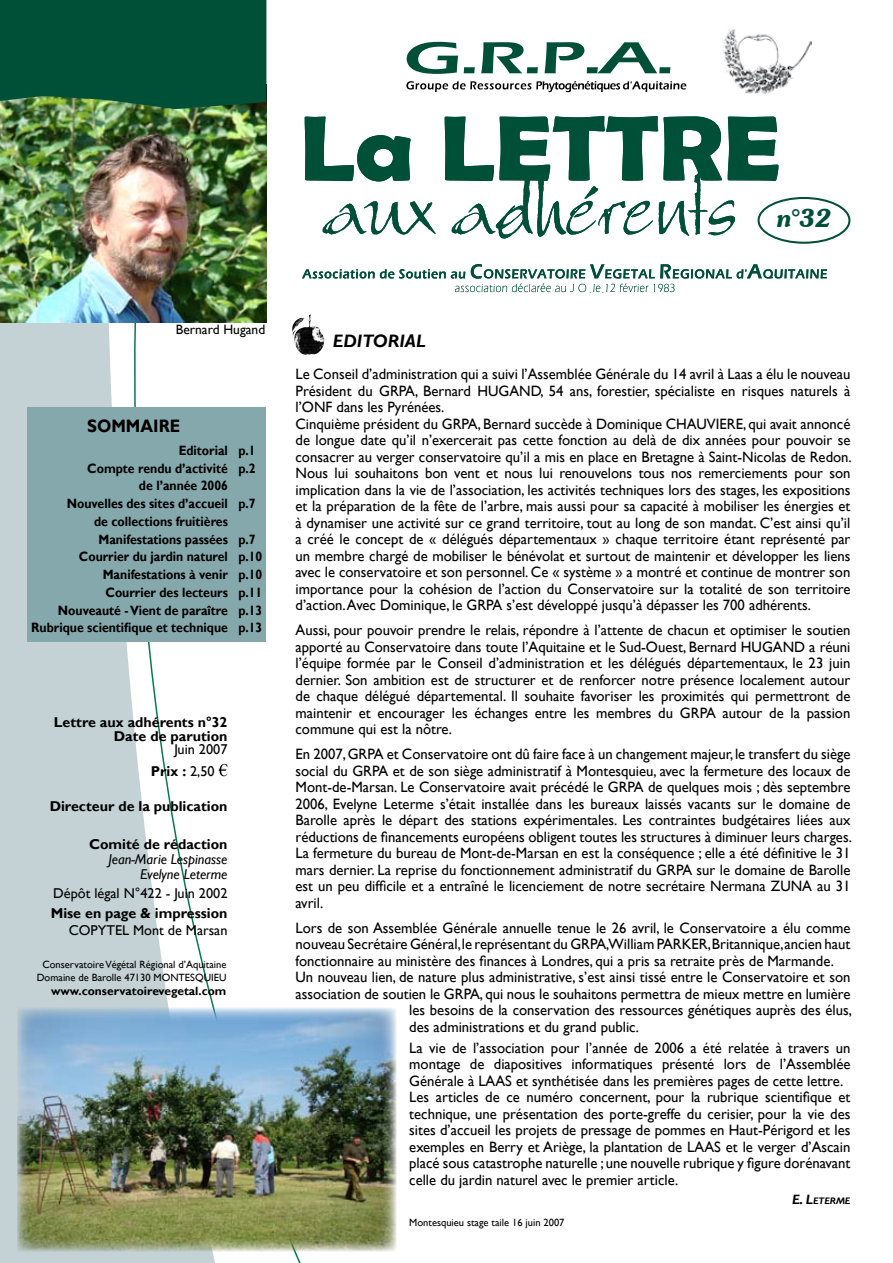
<style>
.page{position:relative;width:893px;height:1263px;background:#fff}
.page>*{position:absolute;margin:0;border:0;box-sizing:border-box;transform-origin:0 0}
.t1{font:italic 600 25.05px "Souvenir IT Cby BT";color:#005038}
.t2{font:italic 700 18px "Gill Sans";color:#000}
.t3{font:700 18px "Gill Sans";color:#000;scale:.91 1}
.t4{font:15px/16.5px "Gill Sans";color:#000}
.t5{font:700 14.25px/13.5px "Gill Sans";color:#000;text-align:right}
.t6{font:14.25px/21.6px "Gill Sans";color:#000}
.t7{font:italic 14.25px/15px "Gill Sans";color:#000;text-align:right}
.t8{font:700 13.5px/17.7px "Gill Sans";color:#000;scale:.91 1}
.t9{font:13.5px "Gill Sans";color:#000}
.t10{font:700 12px "Gill Sans";color:#000}
.t11{font:10.5px/12.6px "Gill Sans";color:#000;text-align:center}
.t12{font:italic 700 9.45px "Gill Sans";color:#000}
.s1{font-weight:700}
.s2{font-size:13.5px}
</style>
<div class="page">
<svg style="left:0;top:322px;width:220px;height:941px;fill:#c4d2d5"></svg>
<img style="left:0;top:109px;width:266px;height:213px">
<svg style="left:305px;top:117px;width:106px;height:64px"></svg>
<svg style="left:323px;top:201px;width:113px;height:34px"></svg>
<svg style="left:445px;top:116px;width:333px;height:123px"></svg>
<img style="left:722px;top:27px;width:89px;height:67px">
<svg style="left:302px;top:264px;width:525px;height:29px"></svg>
<svg style="left:406px;top:81px;width:280px;height:11px"></svg>
<svg style="left:407px;top:42px;width:51px;height:32px"></svg>
<svg style="left:464px;top:67px;width:11px;height:6px"></svg>
<svg style="left:481px;top:42px;width:57px;height:31px"></svg>
<svg style="left:544px;top:42px;width:126px;height:31px"></svg>
<img style="left:294px;top:322px;width:30px;height:33px">
<div style="left:27px;top:407px;width:239px;height:234px;background:#84a8ac"></div>
<div style="left:757px;top:197px;width:93px;height:47px;border:2px solid #005038;border-radius:50%"></div>
<div style="left:0;top:0;width:266px;height:109px;background:#005038"></div>
<svg style="left:219px;top:764px;width:8px;height:12px"></svg>
<img style="left:17px;top:1008px;width:379px;height:243px">
<h1 class="t1" style="left:777px;top:203px;width:56px">n°32</h1>
<p class="t9" style="left:176px;top:322px;width:91px">Bernard Hugand</p>
<p class="t3" style="left:87px;top:415px;width:104px">SOMMAIRE</p>
<p class="t8" style="left:31px;top:442px;width:218px;text-align:right">Editorial<br>Compte rendu d’activité<br>de l’année 2006<br>Nouvelles des sites d’accueil<br>de collections fruitières<br>Manifestations passées<br>Courrier du jardin naturel<br>Manifestations à venir<br>Courrier des lecteurs<br>Nouveauté - Vient de paraître<br>Rubrique scientifique et technique</p>
<p class="t8" style="left:239px;top:442px;width:20px">p.1 p.2</p>
<p class="t8" style="left:239px;top:495px;width:20px">p.7</p>
<p class="t8" style="left:239px;top:530px;width:28px">p.7 p.10 p.10 p.11 p.13 p.13</p>
<p class="t5" style="left:54px;top:716px;width:175px">Lettre aux adhérents n°32<br>Date de parution</p>
<p class="t6" style="left:151px;top:739px;width:78px;text-indent:23px">Juin 2007<br><span class="s1">Prix :</span> 2,50</p>
<p class="t5" style="left:50px;top:799px;width:179px">Directeur de la publication</p>
<p class="t5" style="left:89px;top:838px;width:140px">Comité de rédaction</p>
<p class="t7" style="left:108px;top:852px;width:121px">Jean-Marie Lespinasse<br>Evelyne Leterme</p>
<p class="t6" style="left:53px;top:883px;width:176px">Dépôt légal N°422 - Juin 2002</p>
<p class="t5" style="left:51px;top:906px;width:178px">Mise en page &amp; impression</p>
<p class="t6" style="left:69px;top:919px;width:160px">COPYTEL Mont de Marsan</p>
<p class="t11" style="left:37px;top:959px;width:191px">Conservatoire Végétal Régional d’Aquitaine<br>Domaine de Barolle 47130 MONTESQUIEU</p>
<p class="t10" style="left:51px;top:984px;width:177px">www.conservatoirevegetal.com</p>
<p class="t2" style="left:333px;top:331px;width:94px">EDITORIAL</p>
<p class="t4" style="left:296px;top:366px;width:558px">Le Conseil d’administration qui a suivi l’Assemblée Générale du 14 avril à Laas a élu le nouveau Président du GRPA, Bernard HUGAND, 54 ans, forestier, spécialiste en risques naturels à l’ONF dans les Pyrénées.<br>Cinquième président du GRPA, Bernard succède à Dominique CHAUVIERE, qui avait annoncé de longue date qu’il n’exercerait pas cette fonction au delà de dix années pour pouvoir se consacrer au verger conservatoire qu’il a mis en place en Bretagne à Saint-Nicolas de Redon.<br>Nous lui souhaitons bon vent et nous lui renouvelons tous nos remerciements pour son implication dans la vie de l’association, les activités techniques lors des stages, les expositions et la préparation de la fête de l’arbre, mais aussi pour sa capacité à mobiliser les énergies et à dynamiser une activité sur ce grand territoire, tout au long de son mandat. C’est ainsi qu’il a créé le concept de « délégués départementaux » chaque territoire étant représenté par un membre chargé de mobiliser le bénévolat et surtout de maintenir et développer les liens avec le conservatoire et son personnel. Ce « système » a montré et continue de montrer son importance pour la cohésion de l’action du Conservatoire sur la totalité de son territoire d’action. Avec Dominique, le GRPA s’est développé jusqu’à dépasser les 700 adhérents.</p>
<p class="t4" style="left:296px;top:622px;width:556px;text-align:justify">Aussi, pour pouvoir prendre le relais, répondre à l’attente de chacun et optimiser le soutien apporté au Conservatoire dans toute l’Aquitaine et le Sud-Ouest, Bernard HUGAND a réuni l’équipe formée par le Conseil d’administration et les délégués départementaux, le 23 juin dernier. Son ambition est de structurer et de renforcer notre présence localement autour de chaque délégué départemental. Il souhaite favoriser les proximités qui permettront de maintenir et encourager les échanges entre les membres du GRPA autour de la passion commune qui est la nôtre.</p>
<p class="t4" style="left:296px;top:746px;width:558px;text-align:justify">En 2007, GRPA et Conservatoire ont dû faire face à un changement majeur, le transfert du siège social du GRPA et de son siège administratif à Montesquieu, avec la fermeture des locaux de Mont-de-Marsan. Le Conservatoire avait précédé le GRPA de quelques mois ; dès septembre 2006, Evelyne Leterme s’était installée dans les bureaux laissés vacants sur le domaine de Barolle après le départ des stations expérimentales. Les contraintes budgétaires liées aux réductions de financements européens obligent toutes les structures à diminuer leurs charges.<br>La fermeture du bureau de Mont-de-Marsan en est la conséquence ; elle a été définitive le 31 mars dernier. La reprise du fonctionnement administratif du GRPA sur le domaine de Barolle est un peu difficile et a entraîné le licenciement de notre secrétaire Nermana ZUNA au 31 avril.</p>
<p class="t4" style="left:296px;top:920px;width:556px">Lors de son Assemblée Générale annuelle tenue le 26 avril, le Conservatoire a élu comme</p>
<p class="t4" style="left:296px;top:936px;width:556px">nouveau Secrétaire Général, le représentant du GRPA,William PARKER, Britannique, ancien haut</p>
<p class="t4" style="left:296px;top:953px;width:540px">fonctionnaire au ministère des finances à Londres, qui a pris sa retraite près de Marmande.</p>
<p class="t4" style="left:296px;top:969px;width:556px">Un nouveau lien, de nature plus administrative, s’est ainsi tissé entre le Conservatoire et son</p>
<p class="t4" style="left:296px;top:986px;width:556px">association de soutien le GRPA, qui nous le souhaitons permettra de mieux mettre en lumière</p>
<p class="t4" style="left:409px;top:1002px;width:444px">les besoins de la conservation des ressources génétiques auprès des élus,</p>
<p class="t4" style="left:409px;top:1019px;width:231px">des administrations et du grand public.</p>
<p class="t4" style="left:409px;top:1039px;width:443px">La vie de l’association pour l’année de 2006 a été relatée à travers un montage de diapositives informatiques présenté lors de l’Assemblée Générale à LAAS et synthétisée dans les premières pages de cette lettre.<br>Les articles de ce numéro concernent, pour la rubrique scientifique et technique, une présentation des porte-greffe du cerisier, pour la vie des sites d’accueil les projets de pressage de pommes en Haut-Périgord et les exemples en Berry et Ariège, la plantation de LAAS et le verger d’Ascain placé sous catastrophe naturelle ; une nouvelle rubrique y figure dorénavant celle du jardin naturel avec le premier article.</p>
<p class="t12" style="left:792px;top:1195px;width:59px"><span class="s2">E. L</span>ETERME</p>
<p class="t11" style="left:409px;top:1216px;width:157px">Montesquieu stage taile 16 juin 2007</p>
</div>
